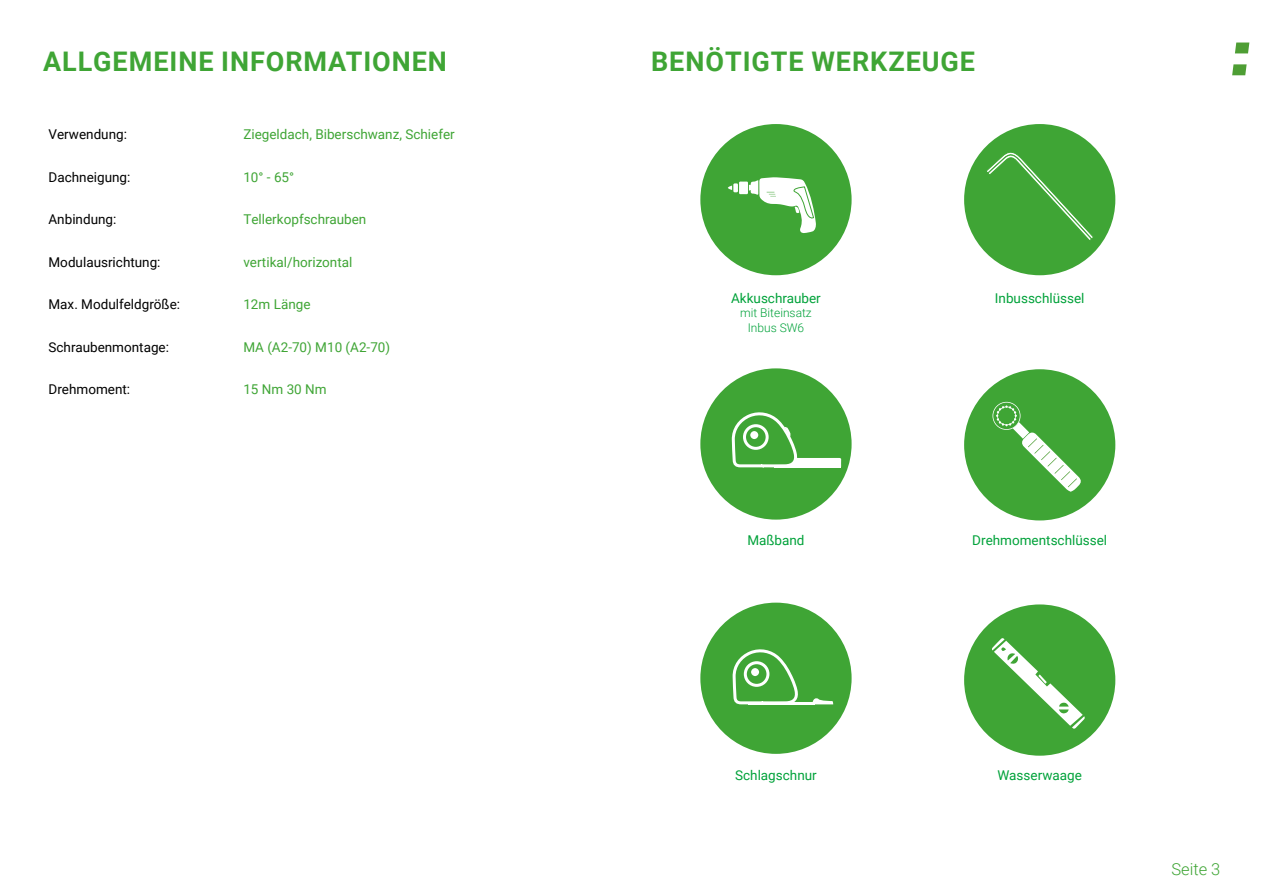
<style>
.page{position:relative;width:1263px;height:893px;background:#fff}
.page>*{position:absolute;margin:0;border:0;box-sizing:border-box;transform-origin:0 0}
.t1{font:700 27px "Roboto";letter-spacing:.035em;color:#3fa535}
.t2{font:300 16.5px "Roboto";color:#3fa535}
.t3{font:13.5px "Roboto";color:#3fa535}
.t4{font:13.5px "Roboto";color:#000}
.t5{font:13.5px "Roboto";color:#00a23a}
.t6{font:300 12px/14.4px "Roboto";color:#00a23a;text-align:center}
</style>
<div class="page">
<svg style="left:1235px;top:43px;width:14px;height:10px"></svg>
<svg style="left:1232px;top:64px;width:14px;height:11px"></svg>
<div style="left:700px;top:124px;width:151px;height:151px;background:#3fa535;border-radius:50%"></div>
<svg style="left:728px;top:177px;width:88px;height:56px"></svg>
<div style="left:964px;top:124px;width:151px;height:151px;background:#3fa535;border-radius:50%"></div>
<svg style="left:987px;top:152px;width:106px;height:88px"></svg>
<div style="left:700px;top:368px;width:151px;height:152px;background:#3fa535;border-radius:50%"></div>
<svg style="left:731px;top:412px;width:110px;height:56px"></svg>
<div style="left:964px;top:604px;width:151px;height:152px;background:#3fa535;border-radius:50%"></div>
<svg style="left:992px;top:638px;width:93px;height:91px"></svg>
<svg style="left:1038px;top:674px;width:9px;height:10px"></svg>
<div style="left:700px;top:603px;width:151px;height:151px;background:#3fa535;border-radius:50%"></div>
<hr style="left:748px;top:702px;width:66px;height:2px;background:#fff">
<svg style="left:732px;top:649px;width:69px;height:56px"></svg>
<svg style="left:745px;top:663px;width:23px;height:22px"></svg>
<div style="left:744px;top:661px;width:25px;height:26px;border:3px solid #fff;border-radius:50%"></div>
<div style="left:751px;top:668px;width:8px;height:8px;background:#fff;border-radius:50%"></div>
<svg style="left:812px;top:698px;width:21px;height:6px"></svg>
<div style="left:964px;top:369px;width:151px;height:151px;background:#3fa535;border-radius:50%"></div>
<svg style="left:992px;top:402px;width:89px;height:90px"></svg>
<h1 class="t1" style="left:43px;top:50px;width:405px">ALLGEMEINE INFORMATIONEN</h1>
<h1 class="t1" style="left:651px;top:50px;width:325px">BENÖTIGTE WERKZEUGE</h1>
<p class="t4" style="left:49px;top:129px;width:80px">Verwendung:</p>
<p class="t3" style="left:243px;top:125px;width:213px">Ziegeldach, Biberschwanz, Schiefer</p>
<p class="t4" style="left:49px;top:167px;width:83px">Dachneigung:</p>
<p class="t3" style="left:243px;top:167px;width:52px">10° - 65°</p>
<p class="t4" style="left:49px;top:214px;width:69px">Anbindung:</p>
<p class="t3" style="left:243px;top:210px;width:125px">Tellerkopfschrauben</p>
<p class="t4" style="left:49px;top:257px;width:114px">Modulausrichtung:</p>
<p class="t3" style="left:243px;top:257px;width:111px">vertikal/horizontal</p>
<p class="t4" style="left:49px;top:295px;width:133px">Max. Modulfeldgröße:</p>
<p class="t3" style="left:243px;top:295px;width:69px">12m Länge</p>
<p class="t4" style="left:49px;top:342px;width:122px">Schraubenmontage:</p>
<p class="t3" style="left:243px;top:338px;width:148px">MA (A2-70) M10 (A2-70)</p>
<p class="t4" style="left:49px;top:380px;width:83px">Drehmoment:</p>
<p class="t3" style="left:243px;top:380px;width:85px">15 Nm 30 Nm</p>
<p class="t5" style="left:731px;top:293px;width:91px">Akkuschrauber</p>
<p class="t6" style="left:740px;top:307px;width:73px">mit Biteinsatz<br>Inbus SW6</p>
<p class="t5" style="left:995px;top:289px;width:91px">Inbusschlüssel</p>
<p class="t5" style="left:747px;top:535px;width:59px">Maßband</p>
<p class="t5" style="left:972px;top:531px;width:136px">Drehmomentschlüssel</p>
<p class="t5" style="left:735px;top:769px;width:83px">Schlagschnur</p>
<p class="t5" style="left:997px;top:769px;width:86px">Wasserwaage</p>
<p class="t2" style="left:1171px;top:862px;width:50px">Seite 3</p>
</div>
